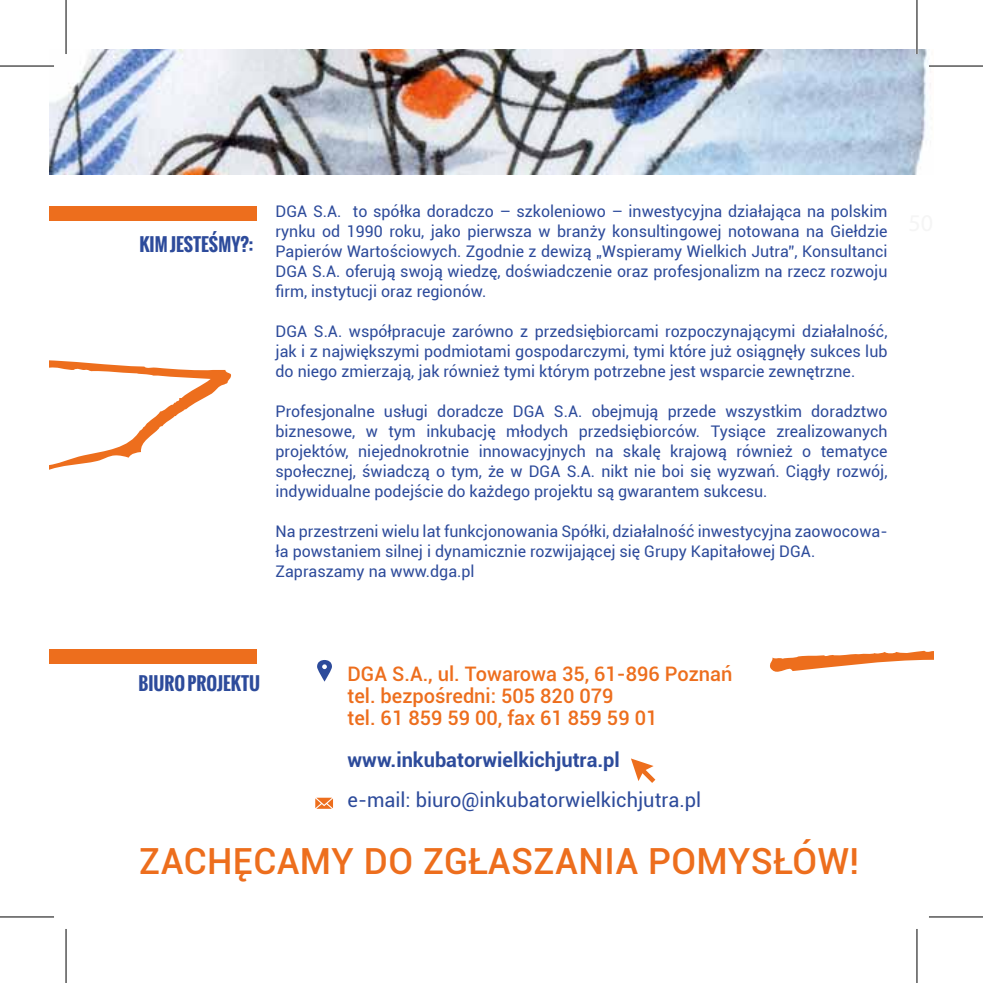
<style>
.page{position:relative;width:983px;height:983px;background:#fff}
.page>*{position:absolute;margin:0;border:0;box-sizing:border-box;transform-origin:0 0}
.t1{font:500 36px "Roboto";letter-spacing:.01em;color:#ed6e1d}
.t2{font:500 20px/22px "Roboto";color:#ed6e1d}
.t3{font:20px "Roboto";color:#2d4b9b}
.t4{font:700 20px "Roboto";color:#2d4b9b}
.t5{font:700 18px "Oswald";color:#2d4b9b}
.t6{font:16px/20px "Roboto";color:#2d4b9b;text-align:justify}
</style>
<div class="page">
<svg style="left:49px;top:360px;width:182px;height:110px"></svg>
<svg style="left:770px;top:650px;width:163px;height:22px"></svg>
<div style="left:49px;top:206px;width:208px;height:15px;background:#ed6e1d"></div>
<div style="left:49px;top:648px;width:208px;height:15px;background:#ed6e1d"></div>
<img style="left:49px;top:49px;width:882px;height:126px">
<svg style="left:631px;top:758px;width:24px;height:24px"></svg>
<svg style="left:315px;top:797px;width:18px;height:11px"></svg>
<svg style="left:317px;top:660px;width:15px;height:21px"></svg>
<hr style="left:0;top:65px;width:54px;height:2px;background:#fff">
<hr style="left:928px;top:65px;width:54px;height:2px;background:#fff">
<hr style="left:65px;top:0;width:2px;height:54px;background:#fff">
<hr style="left:915px;top:0;width:3px;height:54px;background:#fff">
<hr style="left:0;top:66px;width:54px;height:1px;background:#000">
<hr style="left:928px;top:66px;width:54px;height:1px;background:#000">
<hr style="left:0;top:916px;width:54px;height:1px;background:#000">
<hr style="left:928px;top:916px;width:54px;height:1px;background:#000">
<hr style="left:66px;top:0;width:1px;height:54px;background:#000">
<hr style="left:66px;top:928px;width:1px;height:54px;background:#000">
<hr style="left:916px;top:0;width:1px;height:54px;background:#000">
<hr style="left:916px;top:928px;width:1px;height:54px;background:#000">
<p class="t5" style="left:139px;top:231px;width:115px">KIM JESTEŚMY?:</p>
<p class="t6" style="left:275px;top:200px;width:613px">DGA S.A. to spółka doradczo – szkoleniowo – inwestycyjna działająca na polskim rynku od 1990 roku, jako pierwsza w branży konsultingowej notowana na Giełdzie Papierów Wartościowych. Zgodnie z dewizą „Wspieramy Wielkich Jutra”, Konsultanci DGA S.A. oferują swoją wiedzę, doświadczenie oraz profesjonalizm na rzecz rozwoju firm, instytucji oraz regionów.</p>
<p class="t6" style="left:275px;top:320px;width:613px">DGA S.A. współpracuje zarówno z przedsiębiorcami rozpoczynającymi działalność, jak i z największymi podmiotami gospodarczymi, tymi które już osiągnęły sukces lub do niego zmierzają, jak również tymi którym potrzebne jest wsparcie zewnętrzne.</p>
<p class="t6" style="left:275px;top:400px;width:613px">Profesjonalne usługi doradcze DGA S.A. obejmują przede wszystkim doradztwo biznesowe, w tym inkubację młodych przedsiębiorców. Tysiące zrealizowanych projektów, niejednokrotnie innowacyjnych na skalę krajową również o tematyce społecznej, świadczą o tym, że w DGA S.A. nikt nie boi się wyzwań. Ciągły rozwój, indywidualne podejście do każdego projektu są gwarantem sukcesu.</p>
<p class="t6" style="left:275px;top:520px;width:613px;text-align:left">Na przestrzeni wielu lat funkcjonowania Spółki, działalność inwestycyjna zaowocowa&shy;ła powstaniem silnej i dynamicznie rozwijającej się Grupy Kapitałowej DGA.<br>Zapraszamy na www.dga.pl</p>
<p class="t5" style="left:138px;top:670px;width:123px">BIURO PROJEKTU</p>
<p class="t2" style="left:347px;top:662px;width:386px">DGA S.A., ul. Towarowa 35, 61-896 Poznań tel. bezpośredni: 505 820 079<br>tel. 61 859 59 00, fax 61 859 59 01</p>
<p class="t4" style="left:347px;top:745px;width:274px">www.inkubatorwielkichjutra.pl</p>
<p class="t3" style="left:347px;top:785px;width:355px">e-mail: biuro@inkubatorwielkichjutra.pl</p>
<h1 class="t1" style="left:139px;top:836px;width:721px">ZACHĘCAMY DO ZGŁASZANIA POMYSŁÓW!</h1>
</div>
